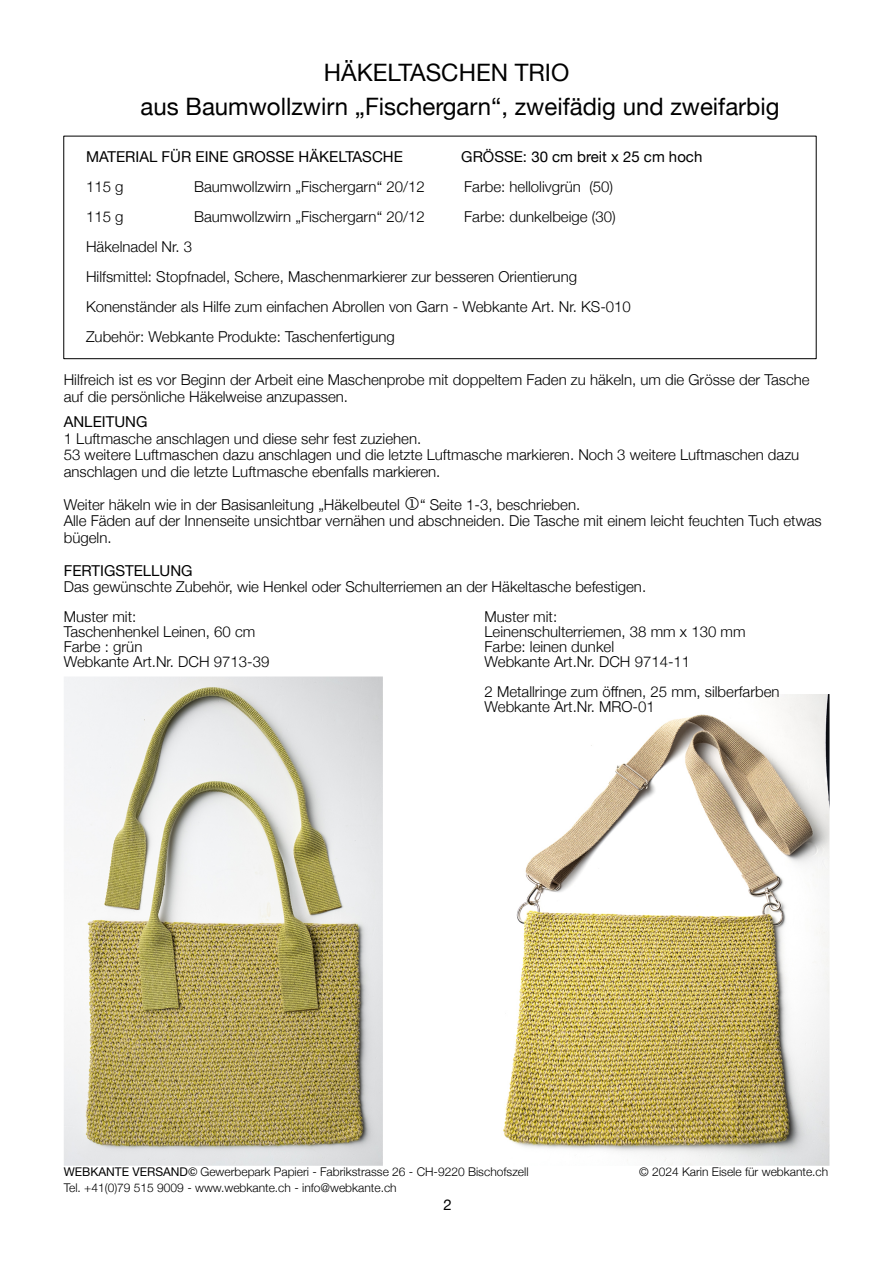
<style>
.page{position:relative;width:893px;height:1263px;background:#fff}
.page>*{position:absolute;margin:0;border:0;box-sizing:border-box;transform-origin:0 0}
.t1{font:24px/33.6px "Helvetica Neue";color:#000}
.t2{font:300 15px/15px "Helvetica Neue";color:#000}
.t3{font:15px "Helvetica Neue";color:#000}
.t4{font:300 12px "Helvetica Neue";color:#000}
.s1{font-weight:400}
</style>
<div class="page">
<div style="left:63px;top:136px;width:753px;height:223px;border:1px solid #000"></div>
<img style="left:64px;top:677px;width:319px;height:489px">
<img style="left:503px;top:694px;width:326px;height:472px">
<h1 class="t1" style="left:141px;top:55px;width:640px;text-indent:183px">HÄKELTASCHEN TRIO<br>aus Baumwollzwirn „Fischergarn“, zweifädig und zweifarbig</h1>
<p class="t3" style="left:86px;top:148px;width:318px">MATERIAL FÜR EINE GROSSE HÄKELTASCHE</p>
<p class="t3" style="left:461px;top:148px;width:242px">GRÖSSE: 30 cm breit x 25 cm hoch</p>
<p class="t2" style="left:86px;top:179px;width:39px">115 g</p>
<p class="t2" style="left:194px;top:179px;width:232px">Baumwollzwirn „Fischergarn“ 20/12</p>
<p class="t2" style="left:464px;top:179px;width:150px">Farbe: hellolivgrün (50)</p>
<p class="t2" style="left:86px;top:209px;width:39px">115 g</p>
<p class="t2" style="left:194px;top:209px;width:232px">Baumwollzwirn „Fischergarn“ 20/12</p>
<p class="t2" style="left:464px;top:209px;width:153px">Farbe: dunkelbeige (30)</p>
<p class="t2" style="left:86px;top:231px;width:546px;line-height:30px">Häkelnadel Nr. 3<br>Hilfsmittel: Stopfnadel, Schere, Maschenmarkierer zur besseren Orientierung Konenständer als Hilfe zum einfachen Abrollen von Garn - Webkante Art. Nr. KS-010<br>Zubehör: Webkante Produkte: Taschenfertigung</p>
<p class="t2" style="left:64px;top:371px;width:747px;line-height:16.5px">Hilfreich ist es vor Beginn der Arbeit eine Maschenprobe mit doppeltem Faden zu häkeln, um die Grösse der Tasche auf die persönliche Häkelweise anzupassen.</p>
<p class="t3" style="left:64px;top:413px;width:85px">ANLEITUNG</p>
<p class="t2" style="left:64px;top:430px;width:737px;line-height:16.5px">1 Luftmasche anschlagen und diese sehr fest zuziehen.<br>53 weitere Luftmaschen dazu anschlagen und die letzte Luftmasche markieren. Noch 3 weitere Luftmaschen dazu anschlagen und die letzte Luftmasche ebenfalls markieren.</p>
<p class="t2" style="left:64px;top:497px;width:337px">Weiter häkeln wie in der Basisanleitung „Häkelbeutel</p>
<p class="t2" style="left:64px;top:496px;width:759px;line-height:16.5px;text-indent:356px">“ Seite 1-3, beschrieben.<br>Alle Fäden auf der Innenseite unsichtbar vernähen und abschneiden. Die Tasche mit einem leicht feuchten Tuch etwas bügeln.</p>
<p class="t3" style="left:64px;top:562px;width:130px">FERTIGSTELLUNG</p>
<p class="t2" style="left:64px;top:579px;width:584px">Das gewünschte Zubehör, wie Henkel oder Schulterriemen an der Häkeltasche befestigen.</p>
<p class="t2" style="left:64px;top:609px;width:207px">Muster mit:<br>Taschenhenkel Leinen, 60 cm<br>Farbe : grün<br>Webkante Art.Nr. DCH 9713-39</p>
<p class="t2" style="left:484px;top:609px;width:262px">Muster mit:<br>Leinenschulterriemen, 38 mm x 130 mm<br>Farbe: leinen dunkel<br>Webkante Art.Nr. DCH 9714-11</p>
<p class="t2" style="left:484px;top:684px;width:296px">2 Metallringe zum öffnen, 25 mm, silberfarben<br>Webkante Art.Nr. MRO-01</p>
<p class="t4" style="left:64px;top:1165px;width:466px"><span class="s1">WEBKANTE VERSAND</span> Gewerbepark Papieri - Fabrikstrasse 26 - CH-9220 Bischofszell</p>
<p class="t4" style="left:639px;top:1165px;width:190px">© 2024 Karin Eisele für webkante.ch</p>
<p class="t4" style="left:64px;top:1181px;width:334px">Tel. +41(0)79 515 9009 - www.webkante.ch - info@webkante.ch</p>
<p class="t3" style="left:443px;top:1196px;width:10px">2</p>
</div>
